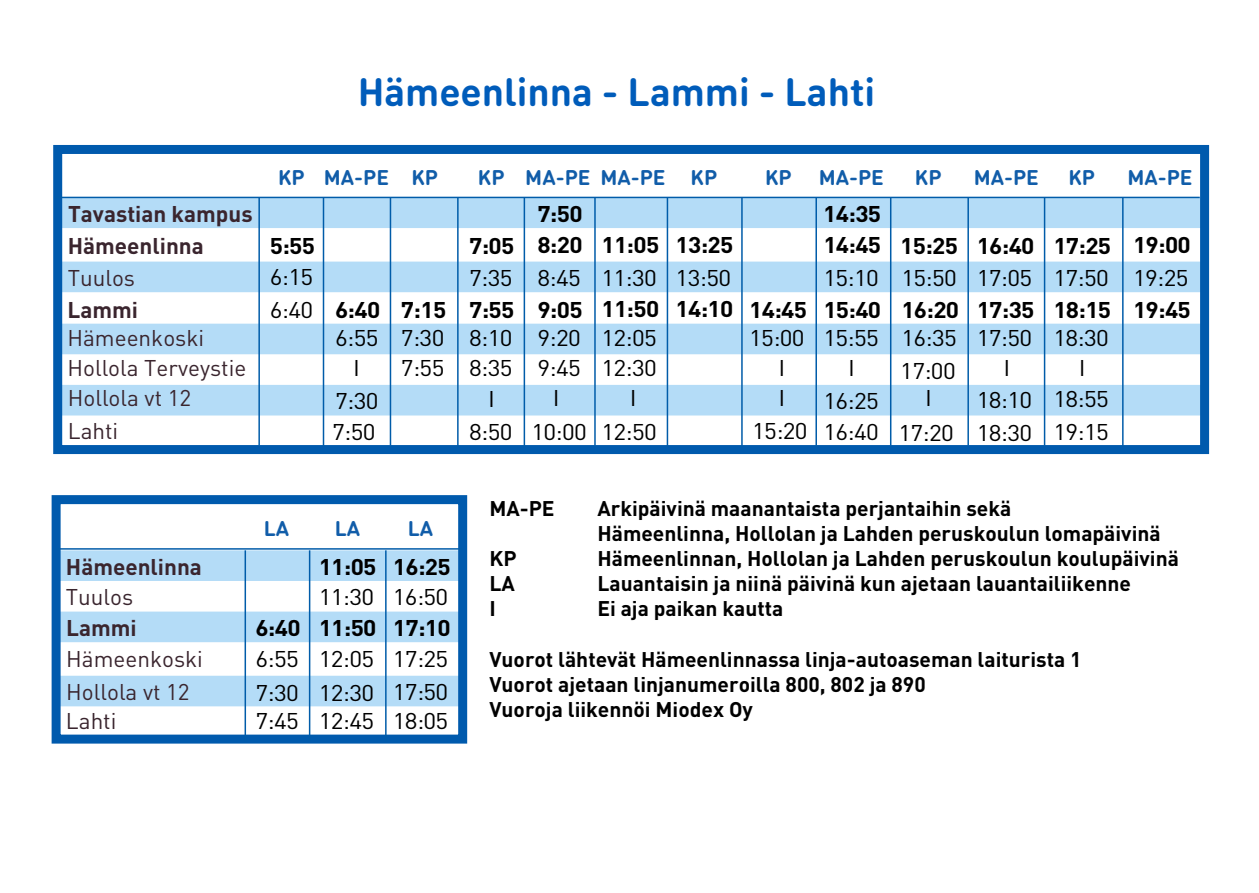
<style>
.page{position:relative;width:1259px;height:893px;background:#fff}
.page>*{position:absolute;margin:0;border:0;box-sizing:border-box;transform-origin:0 0}
.t1{font:700 39px "DIN Round OT";color:#005cba}
.t2{font:22.5px/30px "DINOT";letter-spacing:-.03em;color:#000;scale:1.09 1}
.t3{font:700 22.5px "DINOT";letter-spacing:-.03em;color:#000;scale:1.09 1}
.t4{font:22.5px/33.3px "DINOT";color:#3a252e}
.t5{font:700 22.5px "DINOT";color:#3a252e}
.t6{font:700 21px/25.2px "DINOT";color:#000}
.t7{font:700 21px "DIN Round OT";color:#115da9}
</style>
<div class="page">
<div style="left:63px;top:262px;width:1136px;height:30px;background:#b4dcf7"></div>
<div style="left:63px;top:198px;width:1136px;height:30px;background:#b4dcf7"></div>
<svg style="left:63px;top:324px;width:1136px;height:91px;fill:#b4dcf7"></svg>
<div style="left:53px;top:145px;width:1156px;height:309px;border:9px solid #005aad"></div>
<hr style="left:55px;top:197px;width:1144px;height:1px;background:#005ca9">
<hr style="left:390px;top:197px;width:1px;height:248px;background:#005ca9">
<hr style="left:523px;top:197px;width:2px;height:249px;background:#005ca9">
<hr style="left:594px;top:197px;width:2px;height:248px;background:#005ca9">
<hr style="left:666px;top:197px;width:2px;height:249px;background:#005ca9">
<hr style="left:741px;top:197px;width:1px;height:249px;background:#005ca9">
<hr style="left:815px;top:197px;width:2px;height:248px;background:#005ca9">
<hr style="left:890px;top:197px;width:1px;height:248px;background:#005ca9">
<hr style="left:967px;top:197px;width:2px;height:248px;background:#005ca9">
<hr style="left:1043px;top:197px;width:2px;height:248px;background:#005ca9">
<hr style="left:1122px;top:197px;width:1px;height:249px;background:#005ca9">
<div style="left:62px;top:676px;width:395px;height:30px;background:#b4dcf7"></div>
<svg style="left:62px;top:550px;width:395px;height:92px"></svg>
<div style="left:52px;top:495px;width:415px;height:249px;border:9px solid #005aad"></div>
<hr style="left:244px;top:550px;width:2px;height:191px;background:#005ca9">
<hr style="left:56px;top:548px;width:407px;height:2px;background:#005ca9">
<hr style="left:309px;top:550px;width:1px;height:191px;background:#005ca9">
<hr style="left:385px;top:550px;width:1px;height:191px;background:#005ca9">
<hr style="left:457px;top:197px;width:1px;height:249px;background:#005ca9">
<hr style="left:258px;top:197px;width:2px;height:248px;background:#005ca9">
<hr style="left:323px;top:197px;width:1px;height:249px;background:#005ca9">
<h1 class="t1" style="left:358px;top:66px;width:519px">Hämeenlinna - Lammi - Lahti</h1>
<p class="t7" style="left:278px;top:163px;width:28px">KP</p>
<p class="t7" style="left:600px;top:163px;width:67px">MA-PE</p>
<p class="t7" style="left:1127px;top:163px;width:67px">MA-PE</p>
<p class="t7" style="left:324px;top:163px;width:67px">MA-PE</p>
<p class="t7" style="left:411px;top:163px;width:28px">KP</p>
<p class="t7" style="left:478px;top:163px;width:114px">KP MA-PE</p>
<p class="t7" style="left:690px;top:163px;width:28px">KP</p>
<p class="t7" style="left:765px;top:163px;width:28px">KP</p>
<p class="t7" style="left:818px;top:163px;width:67px">MA-PE</p>
<p class="t7" style="left:915px;top:163px;width:28px">KP</p>
<p class="t7" style="left:973px;top:163px;width:67px">MA-PE</p>
<p class="t7" style="left:1068px;top:163px;width:28px">KP</p>
<p class="t5" style="left:68px;top:200px;width:186px">Tavastian kampus</p>
<p class="t3" style="left:537px;top:200px;width:43px">7:50</p>
<p class="t3" style="left:823px;top:200px;width:55px">14:35</p>
<p class="t3" style="left:537px;top:230px;width:43px">8:20</p>
<p class="t3" style="left:601px;top:230px;width:55px">11:05</p>
<p class="t3" style="left:1133px;top:230px;width:55px">19:00</p>
<p class="t3" style="left:823px;top:230px;width:55px">14:45</p>
<p class="t3" style="left:270px;top:231px;width:43px">5:55</p>
<p class="t3" style="left:675px;top:230px;width:55px">13:25</p>
<p class="t2" style="left:270px;top:260px;width:41px;line-height:33px">6:15<br>6:40</p>
<p class="t5" style="left:68px;top:231px;width:137px">Hämeenlinna</p>
<p class="t3" style="left:469px;top:231px;width:43px">7:05</p>
<p class="t3" style="left:900px;top:231px;width:55px">15:25</p>
<p class="t3" style="left:1053px;top:231px;width:55px">17:25</p>
<p class="t3" style="left:976px;top:231px;width:55px">16:40</p>
<p class="t2" style="left:601px;top:262px;width:52px">11:30</p>
<p class="t2" style="left:675px;top:262px;width:52px">13:50</p>
<p class="t2" style="left:469px;top:263px;width:41px">7:35</p>
<p class="t2" style="left:537px;top:263px;width:41px">8:45</p>
<p class="t2" style="left:823px;top:263px;width:52px">15:10</p>
<p class="t2" style="left:901px;top:263px;width:52px">15:50</p>
<p class="t2" style="left:1053px;top:263px;width:52px">17:50</p>
<p class="t2" style="left:1133px;top:263px;width:52px">19:25</p>
<p class="t2" style="left:976px;top:263px;width:52px">17:05</p>
<p class="t4" style="left:68px;top:261px;width:69px">Tuulos</p>
<p class="t5" style="left:67px;top:295px;width:72px">Lammi</p>
<p class="t3" style="left:601px;top:294px;width:55px">11:50</p>
<p class="t2" style="left:601px;top:322px;width:52px">12:05<br>12:30</p>
<p class="t3" style="left:675px;top:294px;width:55px">14:10</p>
<p class="t3" style="left:537px;top:295px;width:43px">9:05</p>
<p class="t2" style="left:537px;top:323px;width:41px">9:20<br>9:45</p>
<p class="t3" style="left:335px;top:295px;width:43px">6:40</p>
<p class="t3" style="left:823px;top:295px;width:55px">15:40</p>
<p class="t2" style="left:823px;top:323px;width:52px">15:55</p>
<p class="t3" style="left:901px;top:295px;width:55px">16:20</p>
<p class="t2" style="left:900px;top:321px;width:53px;line-height:33px">16:35<br>17:00</p>
<p class="t3" style="left:976px;top:295px;width:55px">17:35</p>
<p class="t2" style="left:976px;top:323px;width:52px">17:50</p>
<p class="t3" style="left:1133px;top:295px;width:55px">19:45</p>
<p class="t3" style="left:1053px;top:295px;width:55px">18:15</p>
<p class="t2" style="left:1053px;top:323px;width:52px">18:30</p>
<p class="t3" style="left:469px;top:295px;width:43px">7:55</p>
<p class="t2" style="left:469px;top:323px;width:41px">8:10<br>8:35</p>
<p class="t3" style="left:401px;top:295px;width:43px">7:15</p>
<p class="t2" style="left:401px;top:323px;width:41px">7:30</p>
<p class="t3" style="left:749px;top:295px;width:55px">14:45</p>
<p class="t2" style="left:749px;top:323px;width:52px">15:00</p>
<p class="t4" style="left:67px;top:321px;width:138px">Hämeenkoski</p>
<p class="t2" style="left:335px;top:323px;width:41px">6:55</p>
<p class="t2" style="left:1003px;top:352px;width:8px">I</p>
<p class="t2" style="left:1078px;top:352px;width:8px">I</p>
<p class="t4" style="left:67px;top:351px;width:180px">Hollola Terveystie</p>
<p class="t2" style="left:353px;top:353px;width:8px">I</p>
<p class="t2" style="left:401px;top:353px;width:41px">7:55</p>
<p class="t2" style="left:778px;top:353px;width:8px">I<br>I</p>
<p class="t2" style="left:848px;top:353px;width:8px">I</p>
<p class="t2" style="left:488px;top:383px;width:8px">I</p>
<p class="t2" style="left:553px;top:383px;width:8px">I</p>
<p class="t2" style="left:630px;top:382px;width:8px">I</p>
<p class="t4" style="left:68px;top:381px;width:125px">Hollola vt 12<br>Lahti</p>
<p class="t2" style="left:925px;top:383px;width:8px">I</p>
<p class="t2" style="left:1053px;top:382px;width:52px;line-height:32.4px">18:55<br>19:15</p>
<p class="t2" style="left:976px;top:383px;width:52px;line-height:32.4px">18:10<br>18:30</p>
<p class="t2" style="left:332px;top:385px;width:44px;line-height:31.2px">7:30<br>7:50</p>
<p class="t2" style="left:823px;top:386px;width:52px">16:25<br>16:40</p>
<p class="t2" style="left:752px;top:415px;width:52px">15:20</p>
<p class="t2" style="left:601px;top:416px;width:52px">12:50</p>
<p class="t2" style="left:469px;top:417px;width:41px">8:50</p>
<p class="t2" style="left:531px;top:417px;width:52px">10:00</p>
<p class="t2" style="left:898px;top:417px;width:52px">17:20</p>
<p class="t5" style="left:66px;top:552px;width:137px">Hämeenlinna</p>
<p class="t4" style="left:66px;top:579px;width:69px">Tuulos</p>
<p class="t5" style="left:66px;top:613px;width:72px">Lammi</p>
<p class="t4" style="left:66px;top:641px;width:138px">Hämeenkoski</p>
<p class="t4" style="left:66px;top:676px;width:125px;line-height:29.4px">Hollola vt 12<br>Lahti</p>
<p class="t7" style="left:264px;top:515px;width:27px">LA</p>
<p class="t3" style="left:255px;top:613px;width:43px">6:40</p>
<p class="t2" style="left:255px;top:641px;width:41px;line-height:34.2px">6:55<br>7:30</p>
<p class="t2" style="left:255px;top:705px;width:41px">7:45</p>
<p class="t7" style="left:335px;top:515px;width:27px">LA</p>
<p class="t7" style="left:408px;top:515px;width:27px">LA</p>
<p class="t3" style="left:319px;top:552px;width:55px">11:05</p>
<p class="t3" style="left:393px;top:552px;width:55px">16:25</p>
<p class="t2" style="left:319px;top:581px;width:52px">11:30</p>
<p class="t2" style="left:393px;top:581px;width:52px">16:50</p>
<p class="t3" style="left:319px;top:613px;width:55px">11:50</p>
<p class="t2" style="left:319px;top:641px;width:52px;line-height:34.2px">12:05<br>12:30</p>
<p class="t2" style="left:319px;top:705px;width:52px">12:45</p>
<p class="t3" style="left:393px;top:613px;width:55px">17:10</p>
<p class="t2" style="left:393px;top:641px;width:52px;line-height:33px">17:25<br>17:50</p>
<p class="t2" style="left:393px;top:705px;width:52px">18:05</p>
<p class="t6" style="left:489px;top:495px;width:67px">MA-PE</p>
<p class="t6" style="left:597px;top:495px;width:565px">Arkipäivinä maanantaista perjantaihin sekä<br>Hämeenlinna, Hollolan ja Lahden peruskoulun lomapäivinä</p>
<p class="t6" style="left:489px;top:545px;width:29px">KP</p>
<p class="t6" style="left:597px;top:545px;width:583px">Hämeenlinnan, Hollolan ja Lahden peruskoulun koulupäivinä</p>
<p class="t6" style="left:489px;top:570px;width:27px">LA</p>
<p class="t6" style="left:597px;top:570px;width:535px">Lauantaisin ja niinä päivinä kun ajetaan lauantailiikenne</p>
<p class="t6" style="left:489px;top:595px;width:8px">I</p>
<p class="t6" style="left:597px;top:595px;width:188px">Ei aja paikan kautta</p>
<p class="t6" style="left:489px;top:646px;width:594px">Vuorot lähtevät Hämeenlinnassa linja-autoaseman laiturista 1<br>Vuorot ajetaan linjanumeroilla 800, 802 ja 890<br>Vuoroja liikennöi Miodex Oy</p>
</div>
